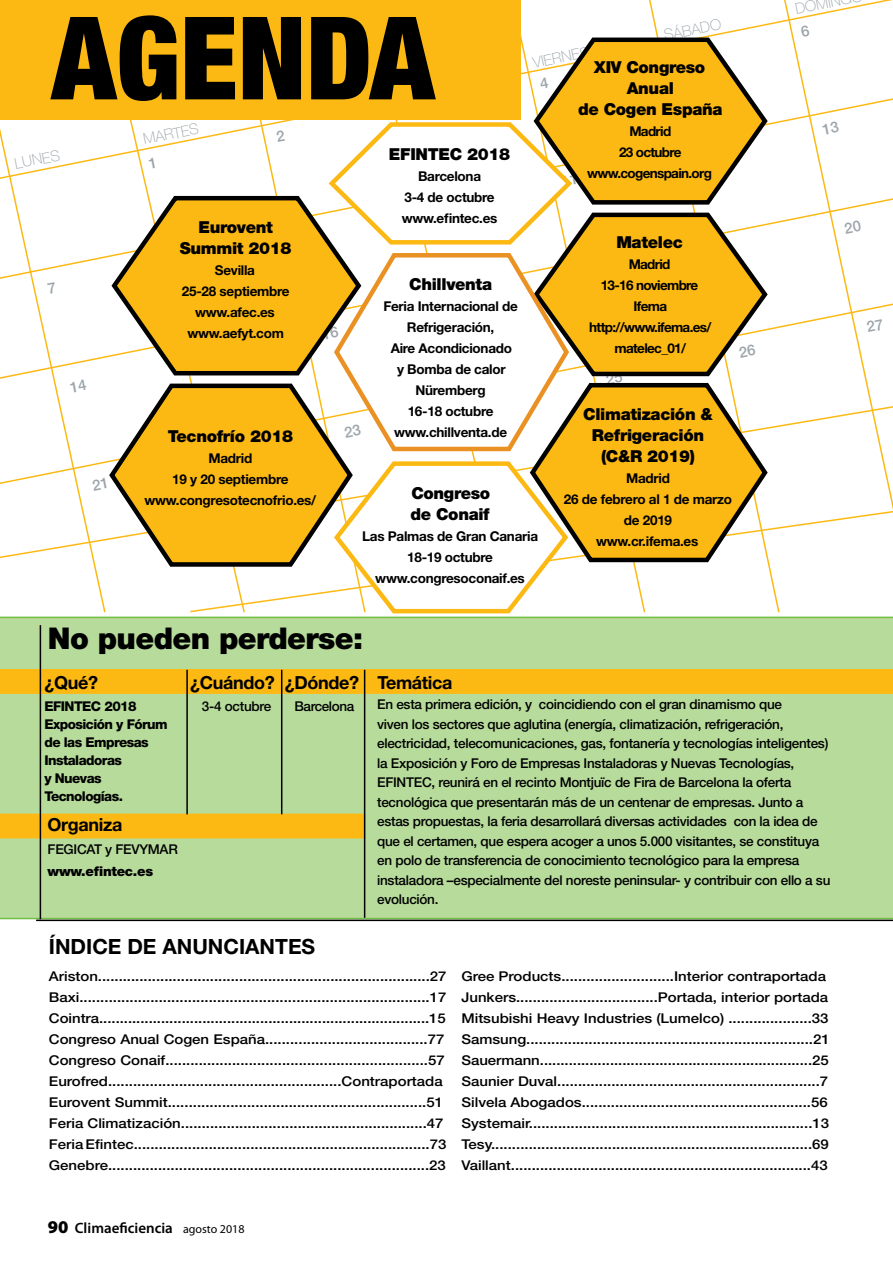
<style>
.page{position:relative;width:893px;height:1263px;background:#fff}
.page>*{position:absolute;margin:0;border:0;box-sizing:border-box;transform-origin:0 0}
.t1{font:900 condensed 115.35px "Helvetica Neue LT Std";color:#000}
.t2{font:900 30px "Helvetica Neue LT Std";letter-spacing:-.02em;color:#000}
.t3{font:700 21px "Helvetica Neue LT Std";color:#000}
.t4{font:700 18px "Helvetica Neue LT Std";letter-spacing:-.02em;color:#000}
.t5{font:900 16.5px/21px "Helvetica Neue LT Std";letter-spacing:-.02em;color:#000;text-align:center}
.t6{font:100 15px "Helvetica Neue LT Std";color:#9ca5ab}
.t7{font:600 15px "Myriad Pro";color:#000}
.t8{font:500 13.5px/21px "Helvetica Neue LT Std";color:#000;scale:1.11 1}
.t9{font:500 13.5px/19.5px "Helvetica Neue LT Std";letter-spacing:-.02em;color:#000}
.t10{font:700 13.5px/21px "Helvetica Neue LT Std";letter-spacing:-.02em;color:#000;text-align:center}
.t11{font:700 13.5px/21px "Helvetica Neue LT Std";letter-spacing:-.05em;color:#000;text-align:center}
.t12{font:800 13.5px/18px "Helvetica Neue LT Std";letter-spacing:-.04em;color:#000}
.t13{font:900 13.5px "Helvetica Neue LT Std";letter-spacing:-.02em;color:#000}
.s1{font-weight:900;font-size:18px}
.s2{font-weight:400;font-size:12px}
</style>
<div class="page">
<div style="left:0;top:617px;width:893px;height:302px;background:#b7db9b"></div>
<div style="left:0;top:669px;width:893px;height:25px;background:#fdb913"></div>
<div style="left:0;top:814px;width:366px;height:24px;background:#fdb913"></div>
<div style="left:0;top:0;width:506px;height:34px;background:#fdb913"></div>
<svg style="left:0;top:13px;width:104px;height:546px"></svg>
<div style="left:104px;top:13px;width:132px;height:21px;background:#fdb913"></div>
<div style="left:236px;top:13px;width:131px;height:21px;background:#fdb913"></div>
<div style="left:370px;top:13px;width:125px;height:21px;background:#fdb913"></div>
<svg style="left:506px;top:0;width:15px;height:34px"></svg>
<svg style="left:649px;top:0;width:131px;height:613px"></svg>
<svg style="left:778px;top:0;width:115px;height:548px"></svg>
<hr style="left:186px;top:670px;width:2px;height:144px;background:#000">
<hr style="left:281px;top:670px;width:1px;height:144px;background:#000">
<hr style="left:364px;top:670px;width:1px;height:248px;background:#000">
<hr style="left:40px;top:625px;width:1px;height:294px;background:#000">
<hr style="left:36px;top:919px;width:857px;height:2px;background:#000">
<svg style="left:800px;top:25px;width:10px;height:12px"></svg>
<svg style="left:822px;top:121px;width:17px;height:13px"></svg>
<svg style="left:844px;top:220px;width:17px;height:13px"></svg>
<svg style="left:866px;top:319px;width:18px;height:13px"></svg>
<svg style="left:47px;top:282px;width:9px;height:12px"></svg>
<svg style="left:70px;top:34px;width:700px;height:580px"></svg>
<h1 class="t1" style="left:52px;top:-13px;width:384px">AGENDA</h1>
<p class="t6" style="left:662px;top:27px;width:59px;rotate:-11deg">SÁBADO</p>
<p class="t6" style="left:532px;top:54px;width:58px;rotate:-11deg">VIERNES</p>
<p class="t5" style="left:578px;top:56px;width:146px">XIV Congreso<br>Anual<br>de Cogen España</p>
<p class="t11" style="left:587px;top:120px;width:126px">Madrid<br>23 octubre www.cogenspain.org</p>
<p class="t6" style="left:142px;top:131px;width:58px;rotate:-11deg">MARTES</p>
<p class="t5" style="left:389px;top:143px;width:123px">EFINTEC 2018</p>
<p class="t10" style="left:402px;top:165px;width:97px">Barcelona<br>3-4 de octubre www.efintec.es</p>
<p class="t6" style="left:13px;top:155px;width:47px;rotate:-11deg">LUNES</p>
<p class="t5" style="left:180px;top:217px;width:113px">Eurovent<br>Summit 2018</p>
<p class="t10" style="left:182px;top:260px;width:109px">Sevilla<br>25-28 septiembre www.afec.es www.aefyt.com</p>
<p class="t5" style="left:616px;top:231px;width:68px">Matelec</p>
<p class="t11" style="left:589px;top:253px;width:124px">Madrid<br>13-16 noviembre<br>Ifema http://www.ifema.es/ matelec_01/</p>
<p class="t5" style="left:409px;top:274px;width:84px">Chillventa</p>
<p class="t10" style="left:383px;top:296px;width:136px">Feria Internacional de<br>Refrigeración,<br>Aire Acondicionado<br>y Bomba de calor<br>Nüremberg<br>16-18 octubre</p>
<p class="t5" style="left:583px;top:404px;width:131px">Climatización &amp;<br>Refrigeración (C&amp;R 2019)</p>
<p class="t10" style="left:564px;top:468px;width:170px">Madrid<br>26 de febrero al 1 de marzo de 2019<br>www.cr.ifema.es</p>
<p class="t5" style="left:168px;top:425px;width:127px">Tecnofrío 2018</p>
<p class="t10" style="left:394px;top:422px;width:114px">www.chillventa.de</p>
<p class="t10" style="left:145px;top:447px;width:173px">Madrid<br>19 y 20 septiembre www.congresotecnofrio.es/</p>
<p class="t5" style="left:410px;top:482px;width:81px;text-align:left">Congreso de Conaif</p>
<p class="t10" style="left:362px;top:525px;width:177px">Las Palmas de Gran Canaria<br>18-19 octubre www.congresoconaif.es</p>
<h2 class="t2" style="left:48px;top:620px;width:317px">No pueden perderse:</h2>
<h3 class="t4" style="left:45px;top:671px;width:55px">¿Qué?</h3>
<h3 class="t4" style="left:190px;top:671px;width:264px">¿Cuándo? ¿Dónde? Temática</h3>
<p class="t6" style="left:794px;top:0;width:47px;rotate:-11deg">DOMIN</p>
<p class="t12" style="left:44px;top:697px;width:125px">EFINTEC 2018<br>Exposición y Fórum de las Empresas<br>Instaladoras<br>y Nuevas<br>Tecnologías.</p>
<h3 class="t4" style="left:48px;top:814px;width:76px">Organiza</h3>
<p class="t9" style="left:48px;top:839px;width:132px">FEGICAT y FEVYMAR</p>
<p class="t13" style="left:48px;top:863px;width:107px">www.efintec.es</p>
<p class="t9" style="left:202px;top:697px;width:71px">3-4 octubre</p>
<p class="t9" style="left:294px;top:697px;width:61px">Barcelona</p>
<p class="t9" style="left:377px;top:694px;width:455px">En esta primera edición, y coincidiendo con el gran dinamismo que<br>viven los sectores que aglutina (energía, climatización, refrigeración, electricidad, telecomunicaciones, gas, fontanería y tecnologías inteligentes) la Exposición y Foro de Empresas Instaladoras y Nuevas Tecnologías, EFINTEC, reunirá en el recinto Montjuïc de Fira de Barcelona la oferta tecnológica que presentarán más de un centenar de empresas. Junto a estas propuestas, la feria desarrollará diversas actividades con la idea de que el certamen, que espera acoger a unos 5.000 visitantes, se constituya en polo de transferencia de conocimiento tecnológico para la empresa instaladora –especialmente del noreste peninsular- y contribuir con ello a su evolución.</p>
<h3 class="t3" style="left:49px;top:933px;width:268px">ÍNDICE DE ANUNCIANTES</h3>
<p class="t8" style="left:49px;top:966px;width:360px">Ariston................................................................................27<br>Baxi....................................................................................17<br>Cointra................................................................................15<br>Congreso Anual Cogen España.......................................77<br>Congreso Conaif...............................................................57<br>Eurofred........................................................Contraportada Eurovent Summit..............................................................51<br>Feria Climatización...........................................................47<br>Feria Efintec.......................................................................73<br>Genebre.............................................................................23</p>
<p class="t8" style="left:461px;top:966px;width:333px">Gree Products...........................Interior contraportada Junkers..................................Portada, interior portada Mitsubishi Heavy Industries (Lumelco) ....................33<br>Samsung.....................................................................21<br>Sauermann..................................................................25<br>Saunier Duval...............................................................7<br>Silvela Abogados.......................................................56<br>Systemair....................................................................13<br>Tesy.............................................................................69<br>Vaillant........................................................................43</p>
<p class="t7" style="left:48px;top:1219px;width:198px"><span class="s1">90</span> Climaeficiencia <span class="s2">agosto 2018</span></p>
</div>
